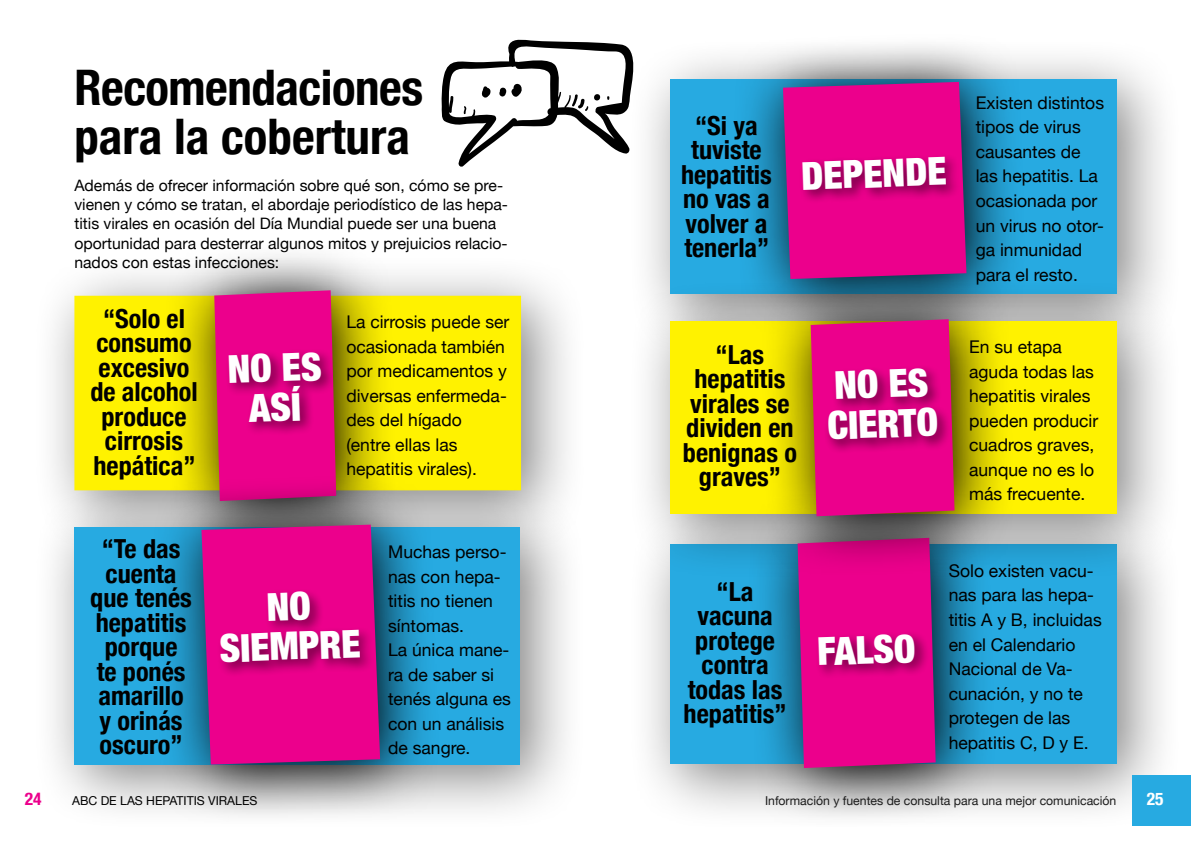
<style>
.page{position:relative;width:1191px;height:844px;background:#fff}
.page>*{position:absolute;margin:0;border:0;box-sizing:border-box;transform-origin:0 0}
.t1{font:700 condensed 49px/49px "Helvetica Neue";letter-spacing:-.01em;color:#000}
.t2{font:900 condensed 38.5px/39.7px "Helvetica Neue";color:#fff;text-align:center}
.t3{font:700 condensed 26.25px/24.5px "Helvetica Neue";color:#000;text-align:center}
.t4{font:17.5px/24.5px "Helvetica Neue";color:#000}
.t5{font:700 condensed 17.5px "Helvetica Neue";color:#ec008c}
.t6{font:700 condensed 17.5px "Helvetica Neue";color:#fff}
.t7{font:15.75px/19.2px "Helvetica Neue";color:#000}
.t8{font:12.25px "Helvetica Neue";color:#1c1c1c}
.t9{font:12.25px "Helvetica Neue";color:#000}
</style>
<div class="page">
<div style="left:32px;top:253px;width:556px;height:304px;background:#000;opacity:.5"></div>
<div style="left:74px;top:296px;width:447px;height:194px;background:#fff200;border:2px solid #fff200"></div>
<svg style="left:166px;top:253px;width:230px;height:222px"></svg>
<svg style="left:214px;top:290px;width:122px;height:185px"></svg>
<div style="left:32px;top:483px;width:555px;height:348px;background:#000;opacity:.5"></div>
<div style="left:74px;top:527px;width:446px;height:237px;background:#27aae1"></div>
<div style="left:627px;top:36px;width:556px;height:326px;background:#000;opacity:.5"></div>
<div style="left:670px;top:80px;width:446px;height:214px;background:#27aae1"></div>
<div style="left:627px;top:501px;width:556px;height:330px;background:#000;opacity:.5"></div>
<div style="left:670px;top:544px;width:446px;height:220px;background:#27aae1"></div>
<div style="left:627px;top:277px;width:556px;height:304px;background:#000;opacity:.5"></div>
<div style="left:670px;top:320px;width:446px;height:193px;background:#fff200"></div>
<div style="left:225px;top:348px;width:111px;height:88px;background:#000;opacity:.5"></div>
<svg style="left:153px;top:475px;width:286px;height:348px"></svg>
<svg style="left:201px;top:524px;width:179px;height:240px;fill:#ec008c"></svg>
<svg style="left:734px;top:36px;width:291px;height:285px"></svg>
<svg style="left:783px;top:82px;width:183px;height:189px"></svg>
<svg style="left:748px;top:513px;width:247px;height:313px"></svg>
<svg style="left:797px;top:575px;width:138px;height:192px"></svg>
<svg style="left:762px;top:271px;width:252px;height:304px"></svg>
<svg style="left:810px;top:319px;width:144px;height:197px"></svg>
<div style="left:216px;top:587px;width:159px;height:90px;background:#000;opacity:.5"></div>
<div style="left:798px;top:153px;width:162px;height:51px;background:#000;opacity:.5"></div>
<div style="left:814px;top:630px;width:115px;height:50px;background:#000;opacity:.5"></div>
<div style="left:823px;top:364px;width:128px;height:90px;background:#000;opacity:.5"></div>
<svg style="left:441px;top:38px;width:199px;height:130px"></svg>
<div style="left:1132px;top:774px;width:59px;height:51px;background:#27aae1"></div>
<h1 class="t1" style="left:74px;top:60px;width:350px">Recomendaciones para la cobertura</h1>
<p class="t7" style="left:74px;top:176px;width:435px">Además de ofrecer información sobre qué son, cómo se pre&shy;vienen y cómo se tratan, el abordaje periodístico de las hepa&shy;titis virales en ocasión del Día Mundial puede ser una buena oportunidad para desterrar algunos mitos y prejuicios relacio&shy;nados con estas infecciones:</p>
<h3 class="t3" style="left:90px;top:304px;width:109px">“Solo el consumo excesivo de alcohol produce cirrosis hepática”</h3>
<h2 class="t2" style="left:227px;top:347px;width:95px;rotate:-2deg">NO ES<br>ASÍ</h2>
<p class="t4" style="left:346px;top:310px;width:165px">La cirrosis puede ser ocasionada también por medicamentos y diversas enfermeda&shy;des del hígado (entre ellas las hepatitis virales).</p>
<h3 class="t3" style="left:90px;top:534px;width:103px">“Te das cuenta que tenés hepatitis porque<br>te ponés amarillo y orinás oscuro”</h3>
<h2 class="t2" style="left:218px;top:586px;width:142px;rotate:-2deg">NO<br>SIEMPRE</h2>
<p class="t4" style="left:388px;top:540px;width:124px">Muchas perso&shy;nas con hepa&shy;titis no tienen síntomas.<br>La única mane&shy;ra de saber si tenés alguna es con un análisis de sangre.</p>
<h3 class="t3" style="left:681px;top:111px;width:92px">“Si ya tuviste hepatitis no vas a volver a tenerla”</h3>
<h2 class="t2" style="left:800px;top:154px;width:147px;rotate:-2deg">DEPENDE</h2>
<h3 class="t3" style="left:683px;top:340px;width:116px">“Las hepatitis virales se dividen en benignas o graves”</h3>
<h2 class="t2" style="left:825px;top:364px;width:112px;text-align:left;rotate:-2deg">NO ES<br>CIERTO</h2>
<p class="t4" style="left:975px;top:91px;width:130px">Existen distintos tipos de virus causantes de las hepatitis. La ocasionada por un virus no otor&shy;ga inmunidad para el resto.</p>
<p class="t4" style="left:969px;top:335px;width:131px">En su etapa aguda todas las hepatitis virales pueden producir cuadros graves, aunque no es lo más frecuente.</p>
<h3 class="t3" style="left:683px;top:577px;width:104px">“La vacuna protege contra todas las hepatitis”</h3>
<h2 class="t2" style="left:816px;top:629px;width:100px;rotate:-2deg">FALSO</h2>
<p class="t4" style="left:948px;top:559px;width:154px">Solo existen vacu&shy;nas para las hepa&shy;titis A y B, incluidas en el Calendario<br>Nacional de Va&shy;cunación, y no te protegen de las hepatitis C, D y E.</p>
<p class="t5" style="left:25px;top:784px;width:18px">24</p>
<p class="t9" style="left:72px;top:791px;width:178px">ABC de las hepatitis virales</p>
<p class="t8" style="left:765px;top:791px;width:353px">I nformación y fuentes de consulta para una mejor comunicación</p>
<p class="t6" style="left:1146px;top:784px;width:18px">25</p>
</div>
